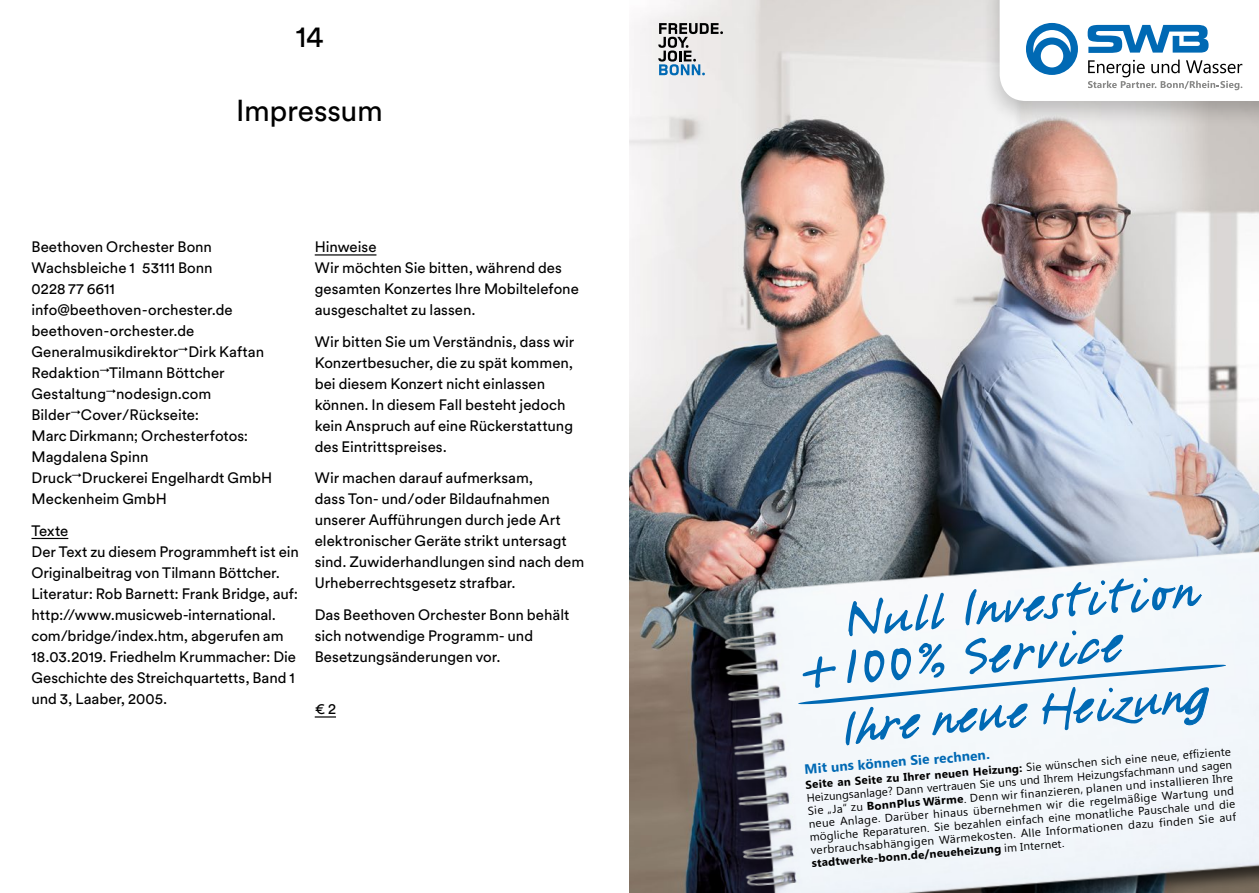
<style>
.page{position:relative;width:1259px;height:893px;background:#fff}
.page>*{position:absolute;margin:0;border:0;box-sizing:border-box;transform-origin:0 0}
.t1{font:30px "Circular Pro";letter-spacing:-.01em;color:#000}
.t2{font:15px/21px "Circular Pro";color:#000}
.t3{font:700 13.5px "Segoe UI";color:#0069b4}
.t4{font:11.25px/13.2px "Segoe UI";color:#000;text-align:justify}
.t5{font:700 11.25px "Segoe UI";color:#000}
.s1{font-weight:700}
.s2{font-size:11.85px}
.s3{font-weight:400}
</style>
<div class="page">
<img style="left:629px;top:0;width:630px;height:893px">
<svg style="left:658px;top:23px;width:65px;height:52px;background:#a9afb5"></svg>
<div style="left:981px;top:0;width:278px;height:128px;background:#000;opacity:.2"></div>
<img style="left:708px;top:535px;width:551px;height:358px">
<div style="left:843px;top:524px;width:379px;height:229px;background:#f3f7fa"></div>
<img style="left:846px;top:417px;width:388px;height:222px">
<svg style="left:790px;top:579px;width:436px;height:166px"></svg>
<svg style="left:999px;top:0;width:260px;height:101px"></svg>
<hr style="left:32px;top:538px;width:36px;height:1px;background:#000">
<hr style="left:315px;top:716px;width:21px;height:2px;background:#000">
<svg style="left:314px;top:254px;width:63px;height:2px"></svg>
<h1 class="t1" style="left:296px;top:17px;width:29px">14</h1>
<h1 class="t1" style="left:236px;top:90px;width:148px">Impressum</h1>
<p class="t2" style="left:31px;top:236px;width:242px">Beethoven Orchester Bonn<br>Wachsbleiche 1 53111 Bonn<br>0228 77 6611 info@beethoven-orchester.de beethoven-orchester.de<br>Generalmusikdirektor<sup>→</sup>Dirk Kaftan<br>Redaktion<sup>→</sup>Tilmann Böttcher<br>Gestaltung<sup>→</sup>nodesign.com<br>Bilder<sup>→</sup>Cover/Rückseite:<br>Marc Dirkmann; Orchesterfotos:<br>Magdalena Spinn<br>Druck<sup>→</sup>Druckerei Engelhardt GmbH<br>Meckenheim GmbH</p>
<p class="t2" style="left:32px;top:519px;width:269px">Texte<br>Der Text zu diesem Programmheft ist ein Originalbeitrag von Tilmann Böttcher.<br>Literatur: Rob Barnett: Frank Bridge, auf: http://www.musicweb-international. com/bridge/index.htm, abgerufen am 18.03.2019. Friedhelm Krummacher: Die Geschichte des Streichquartetts, Band 1 und 3, Laaber, 2005.</p>
<p class="t2" style="left:315px;top:236px;width:266px">Hinweise<br>Wir möchten Sie bitten, während des gesamten Konzertes Ihre Mobiltelefone ausgeschaltet zu lassen.</p>
<p class="t2" style="left:315px;top:330px;width:261px">Wir bitten Sie um Verständnis, dass wir Konzertbesucher, die zu spät kommen, bei diesem Konzert nicht einlassen können. In diesem Fall besteht jedoch kein Anspruch auf eine Rückerstattung des Eintrittspreises.</p>
<p class="t2" style="left:315px;top:467px;width:271px">Wir machen darauf aufmerksam,<br>dass Ton- und/oder Bildaufnahmen unserer Aufführungen durch jede Art elektronischer Geräte strikt untersagt sind. Zuwiderhandlungen sind nach dem Urheberrechtsgesetz strafbar.</p>
<p class="t2" style="left:315px;top:603px;width:256px">Das Beethoven Orchester Bonn behält sich notwendige Programm- und<br>Besetzungsänderungen vor.</p>
<p class="t2" style="left:315px;top:698px;width:23px">€ 2</p>
<p class="t4" style="left:805px;top:775px;width:428px;rotate:-4deg"><span class="s1">Seite an Seite zu Ihrer neuen Heizung:</span> Sie wünschen sich eine neue, effi ziente</p>
<p class="t3" style="left:803px;top:760px;width:187px;rotate:-5deg">Mit uns können Sie rechnen.</p>
<p class="t4" style="left:806px;top:792px;width:428px;rotate:-5deg">Heizungsanlage? Dann vertrauen Sie uns und Ihrem Heizungsfachmann und sagen</p>
<p class="t4" style="left:807px;top:801px;width:428px;rotate:-4deg">Sie „Ja“ zu <span class="s1">BonnPlus Wärme</span>. Denn wir finanzieren, planen und installieren Ihre neue Anlage. Darüber hinaus übernehmen wir die regelmäßige Wartung und mögliche Reparaturen. Sie bezahlen einfach eine monatliche Pauschale und die verbrauchsabhängigen Wärmekosten. Alle Informationen dazu finden Sie auf</p>
<p class="t5" style="left:811px;top:854px;width:255px;rotate:-4deg">stadtwerke-bonn.de<span class="s2">/</span>neueheizung <span class="s3">im Internet.</span></p>
</div>
